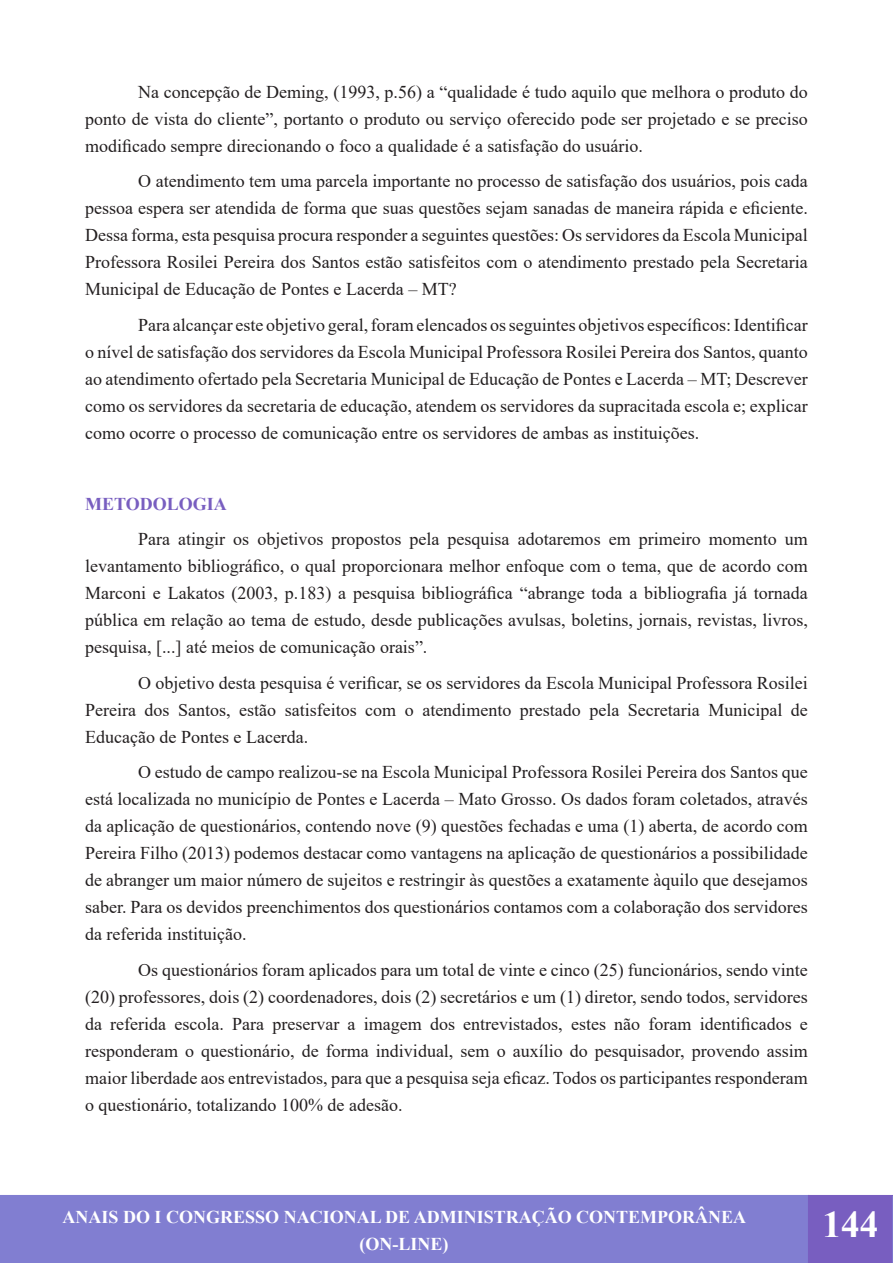
<style>
.page{position:relative;width:893px;height:1263px;background:#fff}
.page>*{position:absolute;margin:0;border:0;box-sizing:border-box;transform-origin:0 0}
.t1{font:700 37.5px "Times New Roman";color:#fff}
.t2{font:18px/27px "Times New Roman";color:#231f20;text-align:justify}
.t3{font:700 18px/27px "Times New Roman";color:#fff;text-align:center}
.t4{font:700 18px "Times New Roman";color:#785ec0}
</style>
<div class="page">
<div style="left:0;top:1195px;width:808px;height:68px;background:#817ed1"></div>
<div style="left:809px;top:1196px;width:83px;height:66px;background:#785ec0"></div>
<div style="left:808px;top:1195px;width:85px;height:68px;border:2px solid #785ec0"></div>
<div style="left:29px;top:1195px;width:750px;height:68px;background:#817ed1"></div>
<svg style="left:892px;top:1196px;width:1px;height:67px"></svg>
<p class="t2" style="left:85px;top:77px;width:724px;text-indent:53px">Na concepção de Deming, (1993, p.56) a “qualidade é tudo aquilo que melhora o produto do ponto de vista do cliente”, portanto o produto ou serviço oferecido pode ser projetado e se preciso modificado sempre direcionando o foco a qualidade é a satisfação do usuário.</p>
<p class="t2" style="left:85px;top:167px;width:724px;text-indent:53px">O atendimento tem uma parcela importante no processo de satisfação dos usuários, pois cada pessoa espera ser atendida de forma que suas questões sejam sanadas de maneira rápida e eficiente.<br>Dessa forma, esta pesquisa procura responder a seguintes questões: Os servidores da Escola Municipal Professora Rosilei Pereira dos Santos estão satisfeitos com o atendimento prestado pela Secretaria Municipal de Educação de Pontes e Lacerda – MT?</p>
<p class="t2" style="left:85px;top:310px;width:724px;text-indent:53px">Para alcançar este objetivo geral, foram elencados os seguintes objetivos específicos: Identificar o nível de satisfação dos servidores da Escola Municipal Professora Rosilei Pereira dos Santos, quanto ao atendimento ofertado pela Secretaria Municipal de Educação de Pontes e Lacerda – MT; Descrever como os servidores da secretaria de educação, atendem os servidores da supracitada escola e; explicar como ocorre o processo de comunicação entre os servidores de ambas as instituições.</p>
<p class="t4" style="left:85px;top:491px;width:143px">METODOLOGIA</p>
<p class="t2" style="left:85px;top:525px;width:724px;text-indent:53px">Para atingir os objetivos propostos pela pesquisa adotaremos em primeiro momento um levantamento bibliográfico, o qual proporcionara melhor enfoque com o tema, que de acordo com Marconi e Lakatos (2003, p.183) a pesquisa bibliográfica “abrange toda a bibliografia já tornada pública em relação ao tema de estudo, desde publicações avulsas, boletins, jornais, revistas, livros, pesquisa, [...] até meios de comunicação orais”.</p>
<p class="t2" style="left:85px;top:668px;width:724px;text-indent:53px">O objetivo desta pesquisa é verificar, se os servidores da Escola Municipal Professora Rosilei Pereira dos Santos, estão satisfeitos com o atendimento prestado pela Secretaria Municipal de Educação de Pontes e Lacerda.</p>
<p class="t2" style="left:85px;top:758px;width:724px;text-indent:53px">O estudo de campo realizou-se na Escola Municipal Professora Rosilei Pereira dos Santos que está localizada no município de Pontes e Lacerda – Mato Grosso. Os dados foram coletados, através da aplicação de questionários, contendo nove (9) questões fechadas e uma (1) aberta, de acordo com Pereira Filho (2013) podemos destacar como vantagens na aplicação de questionários a possibilidade de abranger um maior número de sujeitos e restringir às questões a exatamente àquilo que desejamos saber. Para os devidos preenchimentos dos questionários contamos com a colaboração dos servidores da referida instituição.</p>
<p class="t2" style="left:85px;top:955px;width:724px;text-indent:53px">Os questionários foram aplicados para um total de vinte e cinco (25) funcionários, sendo vinte (20) professores, dois (2) coordenadores, dois (2) secretários e um (1) diretor, sendo todos, servidores da referida escola. Para preservar a imagem dos entrevistados, estes não foram identificados e responderam o questionário, de forma individual, sem o auxílio do pesquisador, provendo assim maior liberdade aos entrevistados, para que a pesquisa seja eficaz. Todos os participantes responderam o questionário, totalizando 100% de adesão.</p>
<p class="t3" style="left:63px;top:1202px;width:685px">ANAIS DO I CONGRESSO NACIONAL DE ADMINISTRAÇÃO CONTEMPORÂNEA (ON-LINE)</p>
<h1 class="t1" style="left:822px;top:1197px;width:58px">144</h1>
</div>
